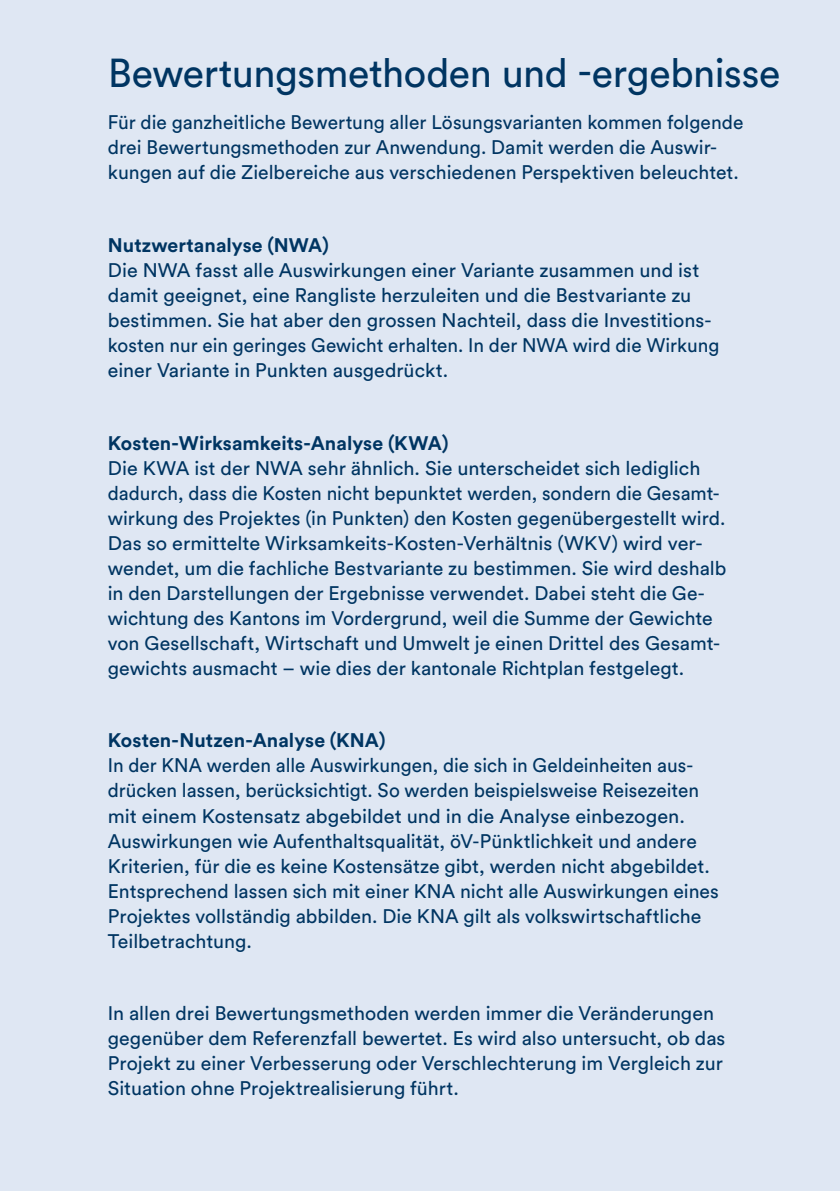
<style>
.page{position:relative;width:840px;height:1191px;background:#fff}
.page>*{position:absolute;margin:0;border:0;box-sizing:border-box;transform-origin:0 0}
.t1{font:40px "Circular Std";letter-spacing:-.01em;color:#003562}
.t2{font:19.4px/25px "Circular Std";color:#003562}
.t3{font:700 19.4px "Circular Std";letter-spacing:.005em;color:#003562}
</style>
<div class="page">
<div style="left:0;top:0;width:839px;height:1191px;background:#dfe7f3"></div>
<h1 class="t1" style="left:108px;top:52px;width:673px">Bewertungsmethoden und -ergebnisse</h1>
<p class="t2" style="left:108px;top:110px;width:636px">Für die ganzheitliche Bewertung aller Lösungsvarianten kommen folgende drei Bewertungsmethoden zur Anwendung. Damit werden die Auswir&shy;kungen auf die Zielbereiche aus verschiedenen Perspektiven beleuchtet.</p>
<p class="t3" style="left:108px;top:234px;width:222px">Nutzwertanalyse (NWA)</p>
<p class="t2" style="left:108px;top:258px;width:612px">Die NWA fasst alle Auswirkungen einer Variante zusammen und ist damit geeignet, eine Rangliste herzuleiten und die Bestvariante zu bestimmen. Sie hat aber den grossen Nachteil, dass die Investitions&shy;kosten nur ein geringes Gewicht erhalten. In der NWA wird die Wirkung einer Variante in Punkten ausgedrückt.</p>
<p class="t3" style="left:108px;top:432px;width:342px">Kosten-Wirksamkeits-Analyse (KWA)</p>
<p class="t2" style="left:108px;top:455px;width:619px">Die KWA ist der NWA sehr ähnlich. Sie unterscheidet sich lediglich dadurch, dass die Kosten nicht bepunktet werden, sondern die Gesamt&shy;wirkung des Projektes (in Punkten) den Kosten gegenübergestellt wird.<br>Das so ermittelte Wirksamkeits-Kosten-Verhältnis (WKV) wird ver&shy;wendet, um die fachliche Bestvariante zu bestimmen. Sie wird deshalb in den Darstellungen der Ergebnisse verwendet. Dabei steht die Ge&shy;wichtung des Kantons im Vordergrund, weil die Summe der Gewichte von Gesellschaft, Wirtschaft und Umwelt je einen Drittel des Gesamt&shy;gewichts ausmacht – wie dies der kantonale Richtplan festgelegt.</p>
<p class="t3" style="left:108px;top:730px;width:279px">Kosten-Nutzen-Analyse (KNA)</p>
<p class="t2" style="left:108px;top:753px;width:612px">In der KNA werden alle Auswirkungen, die sich in Geldeinheiten aus&shy;drücken lassen, berücksichtigt. So werden beispielsweise Reisezeiten mit einem Kostensatz abgebildet und in die Analyse einbezogen.<br>Auswirkungen wie Aufenthaltsqualität, öV-Pünktlichkeit und andere Kriterien, für die es keine Kostensätze gibt, werden nicht abgebildet.<br>Entsprechend lassen sich mit einer KNA nicht alle Auswirkungen eines Projektes vollständig abbilden. Die KNA gilt als volkswirtschaftliche Teilbetrachtung.</p>
<p class="t2" style="left:108px;top:1001px;width:618px">In allen drei Bewertungsmethoden werden immer die Veränderungen gegenüber dem Referenzfall bewertet. Es wird also untersucht, ob das Projekt zu einer Verbesserung oder Verschlechterung im Vergleich zur Situation ohne Projektrealisierung führt.</p>
</div>
